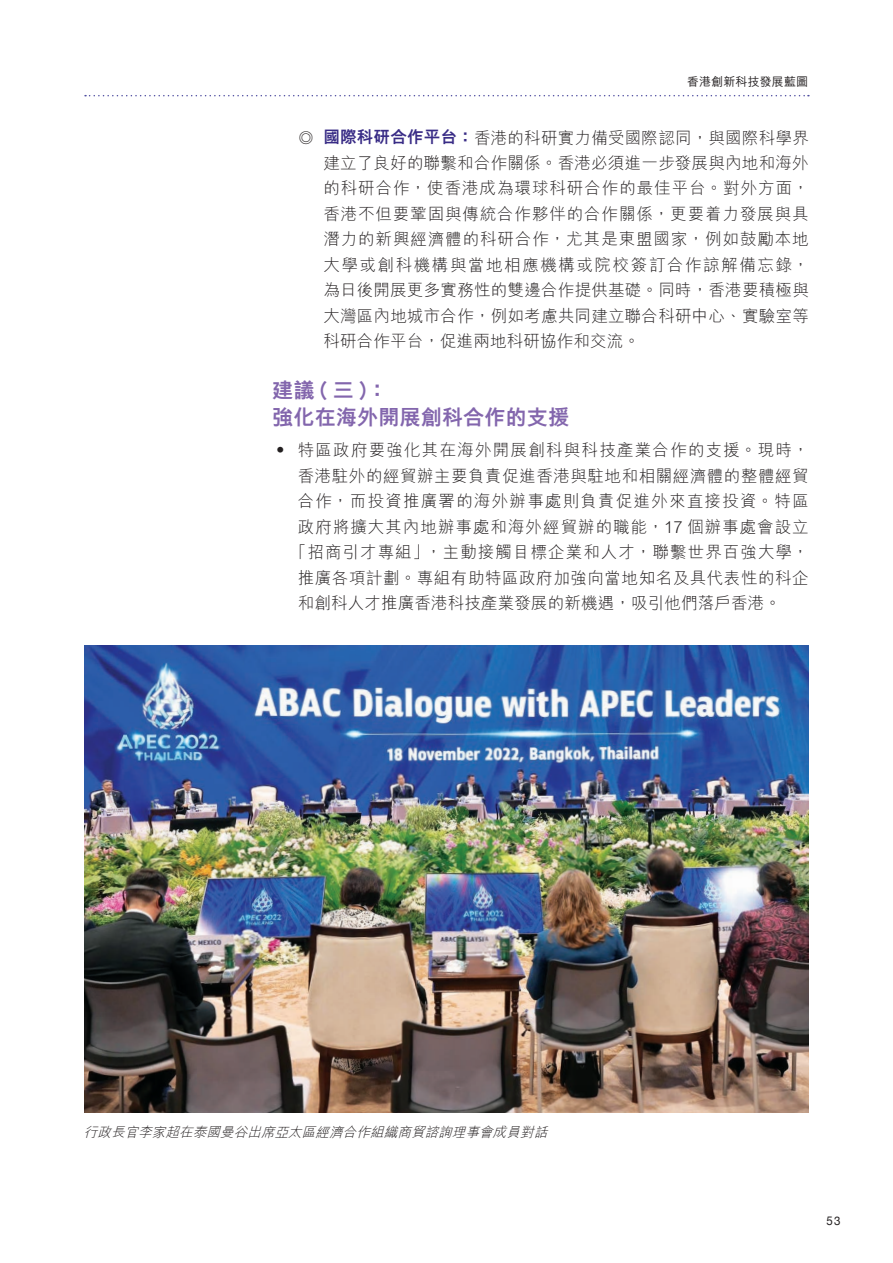
<style>
.page{position:relative;width:893px;height:1263px;background:#fff}
.page>*{position:absolute;margin:0;border:0;box-sizing:border-box;transform-origin:0 0}
.t1{font:800 21px/27px "M Hei HK";letter-spacing:.01em;color:#8366ad}
.t2{font:300 16.5px/25.3px "M Hei HK";letter-spacing:.035em;color:#231f20;text-align:justify}
.t3{font:300 16.5px "M Hei HK";letter-spacing:.075em;color:#231f20}
.t4{font:300 16.5px "M Hei HK";letter-spacing:.06em;color:#231f20}
.t5{font:300 16.5px "M Hei HK";letter-spacing:.065em;color:#231f20}
.t6{font:300 16.5px "M Hei HK";letter-spacing:.01em;color:#231f20}
.t7{font:italic 300 13.5px "M Hei HK";color:#231f20}
.t8{font:500 12px "M Hei HK";letter-spacing:.01em;color:#231f20}
.t9{font:12px "Helvetica Neue";color:#231f20;scale:.96 1}
.s1{font-weight:800;color:#392c86}
</style>
<div class="page">
<svg style="left:85px;top:95px;width:724px;height:1px"></svg>
<img style="left:84px;top:645px;width:724px;height:467px">
<p class="t8" style="left:687px;top:73px;width:123px">香港創新科技發展藍圖</p>
<p class="t2" style="left:323px;top:125px;width:487px;text-indent:-26px">◎ <span class="s1">國際科研合作平台：</span>香港的科研實力備受國際認同，與國際科學界建立了良好的聯繫和合作關係。香港必須進一步發展與內地和海外的科研合作，使香港成為環球科研合作的最佳平台。對外方面，香港不但要鞏固與傳統合作夥伴的合作關係，更要着力發展與具潛力的新興經濟體的科研合作，尤其是東盟國家，例如鼓勵本地大學或創科機構與當地相應機構或院校簽訂合作諒解備忘錄，為日後開展更多實務性的雙邊合作提供基礎。同時，香港要積極與大灣區內地城市合作，例如考慮共同建立聯合科研中心、實驗室等科研合作平台，促進兩地科研協作和交流。</p>
<p class="t1" style="left:272px;top:376px;width:298px">建議(三)：<br>強化在海外開展創科合作的支援</p>
<p class="t3" style="left:272px;top:442px;width:538px">• 特區政府要強化其在海外開展創科與科技產業合作的支援。現時，</p>
<p class="t2" style="left:298px;top:463px;width:512px">香港駐外的經貿辦主要負責促進香港與駐地和相關經濟體的整體經貿</p>
<p class="t3" style="left:298px;top:493px;width:513px">合作，而投資推廣署的海外辦事處則負責促進外來直接投資。特區</p>
<p class="t4" style="left:298px;top:518px;width:512px">政府將擴大其內地辦事處和海外經貿辦的職能，17 個辦事處會設立</p>
<p class="t5" style="left:290px;top:544px;width:520px">「招商引才專組」，主動接觸目標企業和人才，聯繫世界百強大學，</p>
<p class="t2" style="left:298px;top:565px;width:512px">推廣各項計劃。專組有助特區政府加強向當地知名及具代表性的科企</p>
<p class="t6" style="left:298px;top:595px;width:485px">和創科人才推廣香港科技產業發展的新機遇，吸引他們落戶香港。</p>
<p class="t7" style="left:84px;top:1125px;width:469px">行政長官李家超在泰國曼谷出席亞太區經濟合作組織商貿諮詢理事會成員對話</p>
<p class="t9" style="left:826px;top:1212px;width:16px">53</p>
</div>
